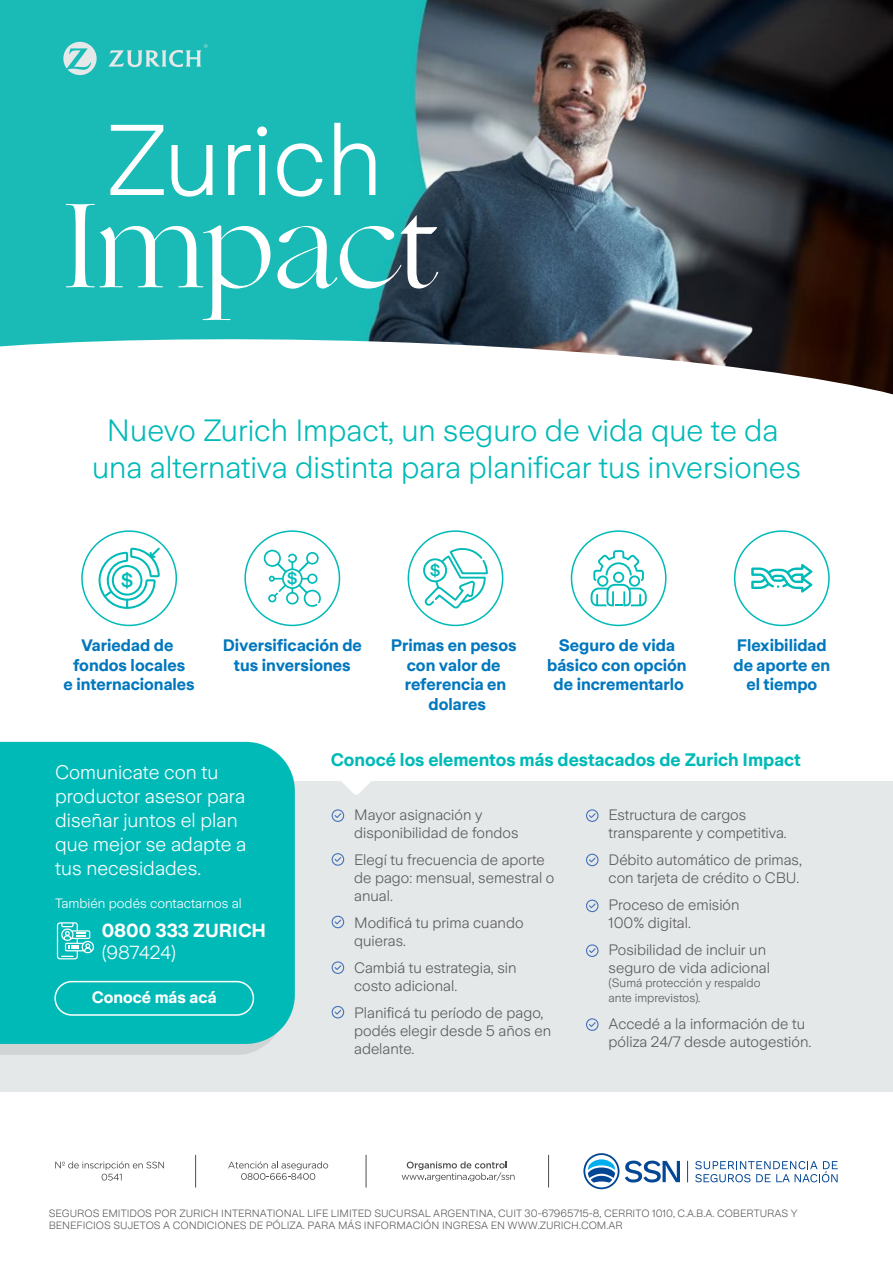
<style>
.page{position:relative;width:893px;height:1263px;background:#fff}
.page>*{position:absolute;margin:0;border:0;box-sizing:border-box;transform-origin:0 0}
.t1{font:120.3px "Ogg";letter-spacing:-.01em;color:#fff}
.t2{font:300 99.6px "Zurich Sans";color:#fff}
.t3{font:300 30.6px/36.8px "Zurich Sans";color:#00bab8;text-align:center}
.t4{font:300 19.5px/24px "Zurich Sans";color:#fff}
.t5{font:500 19.2px "Zurich Sans";color:#00bab8}
.t6{font:700 18.75px "Zurich Sans";color:#fff}
.t7{font:300 18.75px "Zurich Sans";letter-spacing:-.005em;color:#fff}
.t8{font:700 18px "Zurich Sans";color:#00bab8}
.t9{font:700 16.5px/19.5px "Zurich Sans";color:#0077be;text-align:center}
.t10{font:700 16.5px "Zurich Sans";color:#fff}
.t11{font:500 16.35px "Zurich Sans";color:#00bab8}
.t12{font:300 15px/18px "Zurich Sans";color:#58595b}
.t13{font:300 13.5px "Zurich Sans";color:#fff}
.t14{font:300 12px/14.4px "Zurich Sans";color:#58595b}
.t15{font:300 10.5px/12.6px "Zurich Sans";color:#58595b}
</style>
<div class="page">
<img style="left:0;top:0;width:893px;height:331px">
<div style="left:0;top:781px;width:893px;height:311px;background:#e5e8e8"></div>
<div style="left:0;top:1044px;width:266px;height:11px;background:#d1d4d4"></div>
<svg style="left:0;top:331px;width:893px;height:64px"></svg>
<svg style="left:63px;top:42px;width:34px;height:33px"></svg>
<svg style="left:109px;top:44px;width:99px;height:23px;background:#51c7c3"></svg>
<svg style="left:402px;top:1161px;width:113px;height:20px"></svg>
<svg style="left:687px;top:1161px;width:1px;height:21px"></svg>
<svg style="left:695px;top:1161px;width:143px;height:21px"></svg>
<svg style="left:625px;top:1160px;width:55px;height:22px"></svg>
<svg style="left:583px;top:1153px;width:36px;height:36px"></svg>
<svg style="left:55px;top:1161px;width:109px;height:19px"></svg>
<svg style="left:228px;top:1161px;width:100px;height:19px"></svg>
<hr style="left:195px;top:1155px;width:1px;height:32px;background:#4d4d4f">
<hr style="left:366px;top:1155px;width:1px;height:32px;background:#4d4d4f">
<hr style="left:548px;top:1155px;width:1px;height:32px;background:#4d4d4f">
<div style="left:244px;top:530px;width:96px;height:96px;border:2px solid #00bab8;border-radius:50%"></div>
<svg style="left:264px;top:550px;width:57px;height:57px"></svg>
<div style="left:408px;top:530px;width:95px;height:96px;border:2px solid #00bab8;border-radius:50%"></div>
<svg style="left:423px;top:545px;width:65px;height:64px"></svg>
<div style="left:571px;top:530px;width:96px;height:96px;border:2px solid #00bab8;border-radius:50%"></div>
<svg style="left:590px;top:550px;width:57px;height:56px"></svg>
<div style="left:734px;top:530px;width:96px;height:96px;border:2px solid #00bab8;border-radius:50%"></div>
<svg style="left:751px;top:564px;width:61px;height:29px"></svg>
<div style="left:81px;top:530px;width:96px;height:96px;border:2px solid #00bab8;border-radius:50%"></div>
<svg style="left:98px;top:547px;width:62px;height:62px"></svg>
<svg style="left:331px;top:809px;width:13px;height:13px"></svg>
<svg style="left:586px;top:809px;width:13px;height:13px"></svg>
<svg style="left:586px;top:854px;width:13px;height:12px"></svg>
<svg style="left:586px;top:899px;width:13px;height:13px"></svg>
<svg style="left:586px;top:944px;width:13px;height:13px"></svg>
<svg style="left:586px;top:1018px;width:13px;height:13px"></svg>
<svg style="left:331px;top:853px;width:13px;height:13px"></svg>
<svg style="left:331px;top:916px;width:13px;height:12px"></svg>
<svg style="left:331px;top:961px;width:13px;height:13px"></svg>
<svg style="left:331px;top:1006px;width:13px;height:12px"></svg>
<svg style="left:341px;top:781px;width:30px;height:14px"></svg>
<div style="left:0;top:742px;width:295px;height:302px;background:#00bab8"></div>
<svg style="left:57px;top:922px;width:37px;height:37px"></svg>
<div style="left:54px;top:981px;width:200px;height:35px;border:2px solid #fff;border-radius:17px"></div>
<h2 class="t2" style="left:107px;top:106px;width:277px">Zurich</h2>
<h1 class="t1" style="left:63px;top:167px;width:377px">Impact</h1>
<h3 class="t3" style="left:92px;top:413px;width:710px">Nuevo Zurich Impact, un seguro de vida que te da una alternativa distinta para planificar tus inversiones</h3>
<p class="t5" style="left:121px;top:570px;width:14px">$</p>
<p class="t11" style="left:287px;top:570px;width:12px">$</p>
<p class="t11" style="left:430px;top:561px;width:12px">$</p>
<p class="t9" style="left:64px;top:636px;width:133px">Variedad de fondos locales<br>e internacionales</p>
<p class="t9" style="left:223px;top:636px;width:141px">Diversificación de tus inversiones</p>
<p class="t9" style="left:391px;top:636px;width:127px">Primas en pesos con valor de referencia en dolares</p>
<p class="t9" style="left:547px;top:636px;width:141px">Seguro de vida básico con opción de incrementarlo</p>
<p class="t9" style="left:733px;top:636px;width:98px">Flexibilidad de aporte en el tiempo</p>
<h3 class="t4" style="left:55px;top:760px;width:193px">Comunicate con tu productor asesor para diseñar juntos el plan que mejor se adapte a tus necesidades.</h3>
<p class="t13" style="left:55px;top:896px;width:188px">También podés contactarnos al</p>
<p class="t6" style="left:102px;top:920px;width:166px">0800 333 ZURICH</p>
<p class="t7" style="left:102px;top:942px;width:76px">(987424)</p>
<p class="t10" style="left:92px;top:988px;width:126px">Conocé más acá</p>
<p class="t8" style="left:331px;top:750px;width:472px">Conocé los elementos más destacados de Zurich Impact</p>
<p class="t12" style="left:354px;top:806px;width:166px">Mayor asignación y disponibilidad de fondos</p>
<p class="t12" style="left:354px;top:851px;width:202px">Elegí tu frecuencia de aporte de pago: mensual, semestral o anual.</p>
<p class="t12" style="left:354px;top:914px;width:171px">Modificá tu prima cuando quieras.</p>
<p class="t12" style="left:354px;top:959px;width:164px">Cambiá tu estrategia, sin costo adicional.</p>
<p class="t12" style="left:354px;top:1004px;width:198px">Planificá tu período de pago, podés elegir desde 5 años en adelante.</p>
<p class="t12" style="left:609px;top:806px;width:180px">Estructura de cargos transparente y competitiva.</p>
<p class="t12" style="left:609px;top:851px;width:195px">Débito automático de primas, con tarjeta de crédito o CBU.</p>
<p class="t12" style="left:609px;top:896px;width:132px">Proceso de emisión<br>100% digital.</p>
<p class="t12" style="left:609px;top:941px;width:163px">Posibilidad de incluir un seguro de vida adicional</p>
<p class="t14" style="left:609px;top:976px;width:153px">(Sumá protección y respaldo ante imprevistos).</p>
<p class="t12" style="left:609px;top:1014px;width:204px">Accedé a la información de tu póliza 24/7 desde autogestión.</p>
<p class="t15" style="left:49px;top:1207px;width:750px">SEGUROS EMITIDOS POR ZURICH INTERNATIONAL LIFE LIMITED SUCURSAL ARGENTINA, CUIT 30-67965715-8, CERRITO 1010, C.A.B.A. COBERTURAS Y<br>BENEFICIOS SUJETOS A CONDICIONES DE PÓLIZA. PARA MÁS INFORMACIÓN INGRESA EN WWW.ZURICH.COM.AR</p>
</div>
